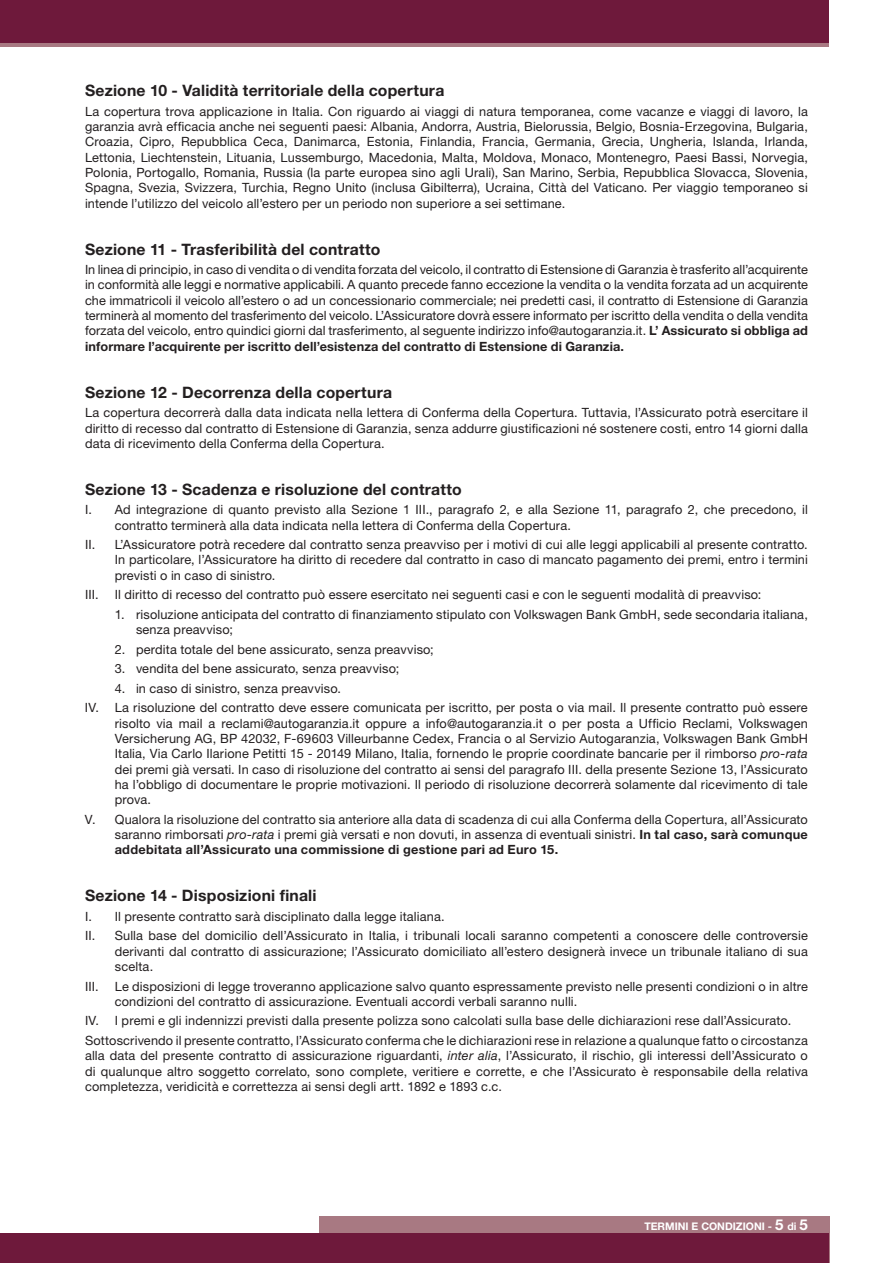
<style>
.page{position:relative;width:893px;height:1263px;background:#fff}
.page>*{position:absolute;margin:0;border:0;box-sizing:border-box;transform-origin:0 0}
.t1{font:700 15.75px "Helvetica Neue LT Std";letter-spacing:.01em;color:#231f20}
.t2{font:12.75px/15.3px "Helvetica Neue LT Std";letter-spacing:.01em;color:#231f20;text-align:justify}
.t3{font:700 10.5px "Helvetica Neue LT Std";color:#fff}
.s1{font-weight:700}
.s2{font-style:italic}
.s3{font-size:15px}
</style>
<div class="page">
<div style="left:0;top:0;width:829px;height:47px;background:#a87982"></div>
<div style="left:319px;top:1216px;width:510px;height:47px;background:#a87982"></div>
<div style="left:0;top:0;width:829px;height:43px;background:#6e193b"></div>
<div style="left:0;top:1233px;width:829px;height:30px;background:#6e193b"></div>
<p class="t1" style="left:85px;top:81px;width:361px">Sezione 10 - Validità territoriale della copertura</p>
<p class="t2" style="left:85px;top:103px;width:724px">La copertura trova applicazione in Italia. Con riguardo ai viaggi di natura temporanea, come vacanze e viaggi di lavoro, la garanzia avrà efficacia anche nei seguenti paesi: Albania, Andorra, Austria, Bielorussia, Belgio, Bosnia-Erzegovina, Bulgaria, Croazia, Cipro, Repubblica Ceca, Danimarca, Estonia, Finlandia, Francia, Germania, Grecia, Ungheria, Islanda, Irlanda, Lettonia, Liechtenstein, Lituania, Lussemburgo, Macedonia, Malta, Moldova, Monaco, Montenegro, Paesi Bassi, Norvegia, Polonia, Portogallo, Romania, Russia (la parte europea sino agli Urali), San Marino, Serbia, Repubblica Slovacca, Slovenia, Spagna, Svezia, Svizzera, Turchia, Regno Unito (inclusa Gibilterra), Ucraina, Città del Vaticano. Per viaggio temporaneo si intende l’utilizzo del veicolo all’estero per un periodo non superiore a sei settimane.</p>
<p class="t1" style="left:85px;top:239px;width:297px">Sezione 11 - Trasferibilità del contratto</p>
<p class="t2" style="left:85px;top:262px;width:724px">In linea di principio, in caso di vendita o di vendita forzata del veicolo, il contratto di Estensione di Garanzia è trasferito all’acquirente in conformità alle leggi e normative applicabili. A quanto precede fanno eccezione la vendita o la vendita forzata ad un acquirente che immatricoli il veicolo all’estero o ad un concessionario commerciale; nei predetti casi, il contratto di Estensione di Garanzia terminerà al momento del trasferimento del veicolo. L’Assicuratore dovrà essere informato per iscritto della vendita o della vendita forzata del veicolo, entro quindici giorni dal trasferimento, al seguente indirizzo info@autogaranzia.it. <span class="s1">L’ Assicurato si obbliga ad informare l’acquirente per iscritto dell’esistenza del contratto di Estensione di Garanzia.</span></p>
<p class="t1" style="left:85px;top:382px;width:309px">Sezione 12 - Decorrenza della copertura</p>
<p class="t2" style="left:85px;top:405px;width:724px">La copertura decorrerà dalla data indicata nella lettera di Conferma della Copertura. Tuttavia, l’Assicurato potrà esercitare il diritto di recesso dal contratto di Estensione di Garanzia, senza addurre giustificazioni né sostenere costi, entro 14 giorni dalla data di ricevimento della Conferma della Copertura.</p>
<p class="t1" style="left:85px;top:479px;width:378px">Sezione 13 - Scadenza e risoluzione del contratto</p>
<p class="t2" style="left:115px;top:502px;width:695px;text-indent:-30px">I. Ad integrazione di quanto previsto alla Sezione 1 III., paragrafo 2, e alla Sezione 11, paragrafo 2, che precedono, il contratto terminerà alla data indicata nella lettera di Conferma della Copertura.</p>
<p class="t2" style="left:115px;top:537px;width:695px;text-indent:-30px">II. L’Assicuratore potrà recedere dal contratto senza preavviso per i motivi di cui alle leggi applicabili al presente contratto.<br>In particolare, l’Assicuratore ha diritto di recedere dal contratto in caso di mancato pagamento dei premi, entro i termini previsti o in caso di sinistro.</p>
<p class="t2" style="left:85px;top:587px;width:15px">III.</p>
<p class="t2" style="left:115px;top:587px;width:648px">Il diritto di recesso del contratto può essere esercitato nei seguenti casi e con le seguenti modalità di preavviso:</p>
<p class="t2" style="left:136px;top:606px;width:673px;text-indent:-21px">1. risoluzione anticipata del contratto di finanziamento stipulato con Volkswagen Bank GmbH, sede secondaria italiana, senza preavviso;</p>
<p class="t2" style="left:115px;top:641px;width:321px">2. perdita totale del bene assicurato, senza preavviso;</p>
<p class="t2" style="left:115px;top:661px;width:286px">3. vendita del bene assicurato, senza preavviso;</p>
<p class="t2" style="left:85px;top:678px;width:724px;line-height:19.5px;text-indent:30px">4. in caso di sinistro, senza preavviso.<br>IV. La risoluzione del contratto deve essere comunicata per iscritto, per posta o via mail. Il presente contratto può essere</p>
<p class="t2" style="left:115px;top:715px;width:695px">risolto via mail a reclami@autogaranzia.it oppure a info@autogaranzia.it o per posta a Ufficio Reclami, Volkswagen Versicherung AG, BP 42032, F-69603 Villeurbanne Cedex, Francia o al Servizio Autogaranzia, Volkswagen Bank GmbH Italia, Via Carlo Ilarione Petitti 15 - 20149 Milano, Italia, fornendo le proprie coordinate bancarie per il rimborso <span class="s2">pro-rata </span>dei premi già versati. In caso di risoluzione del contratto ai sensi del paragrafo III. della presente Sezione 13, l’Assicurato ha l’obbligo di documentare le proprie motivazioni. Il periodo di risoluzione decorrerà solamente dal ricevimento di tale prova.</p>
<p class="t2" style="left:115px;top:811px;width:695px;text-indent:-30px">V. Qualora la risoluzione del contratto sia anteriore alla data di scadenza di cui alla Conferma della Copertura, all’Assicurato saranno rimborsati <span class="s2">pro-rata</span> i premi già versati e non dovuti, in assenza di eventuali sinistri. <span class="s1">In tal caso, sarà comunque addebitata all’Assicurato una commissione di gestione pari ad Euro 15.</span></p>
<p class="t1" style="left:85px;top:886px;width:233px">Sezione 14 - Disposizioni finali</p>
<p class="t2" style="left:85px;top:906px;width:724px;line-height:19.5px">I. Il presente contratto sarà disciplinato dalla legge italiana.<br>II. Sulla base del domicilio dell’Assicurato in Italia, i tribunali locali saranno competenti a conoscere delle controversie</p>
<p class="t2" style="left:115px;top:943px;width:695px">derivanti dal contratto di assicurazione; l’Assicurato domiciliato all’estero designerà invece un tribunale italiano di sua scelta.</p>
<p class="t2" style="left:85px;top:978px;width:15px">III.</p>
<p class="t2" style="left:115px;top:978px;width:695px">Le disposizioni di legge troveranno applicazione salvo quanto espressamente previsto nelle presenti condizioni o in altre condizioni del contratto di assicurazione. Eventuali accordi verbali saranno nulli.</p>
<p class="t2" style="left:85px;top:1011px;width:724px;line-height:19.5px">IV. I premi e gli indennizzi previsti dalla presente polizza sono calcolati sulla base delle dichiarazioni rese dall’Assicurato.<br>Sottoscrivendo il presente contratto, l’Assicurato conferma che le dichiarazioni rese in relazione a qualunque fatto o circostanza</p>
<p class="t2" style="left:85px;top:1048px;width:724px">alla data del presente contratto di assicurazione riguardanti, <span class="s2">inter alia</span>, l’Assicurato, il rischio, gli interessi dell’Assicurato o di qualunque altro soggetto correlato, sono complete, veritiere e corrette, e che l’Assicurato è responsabile della relativa completezza, veridicità e correttezza ai sensi degli artt. 1892 e 1893 c.c.</p>
<p class="t3" style="left:644px;top:1220px;width:165px">TERMINI E CONDIZIONI - <span class="s3">5</span> di <span class="s3">5</span></p>
</div>
